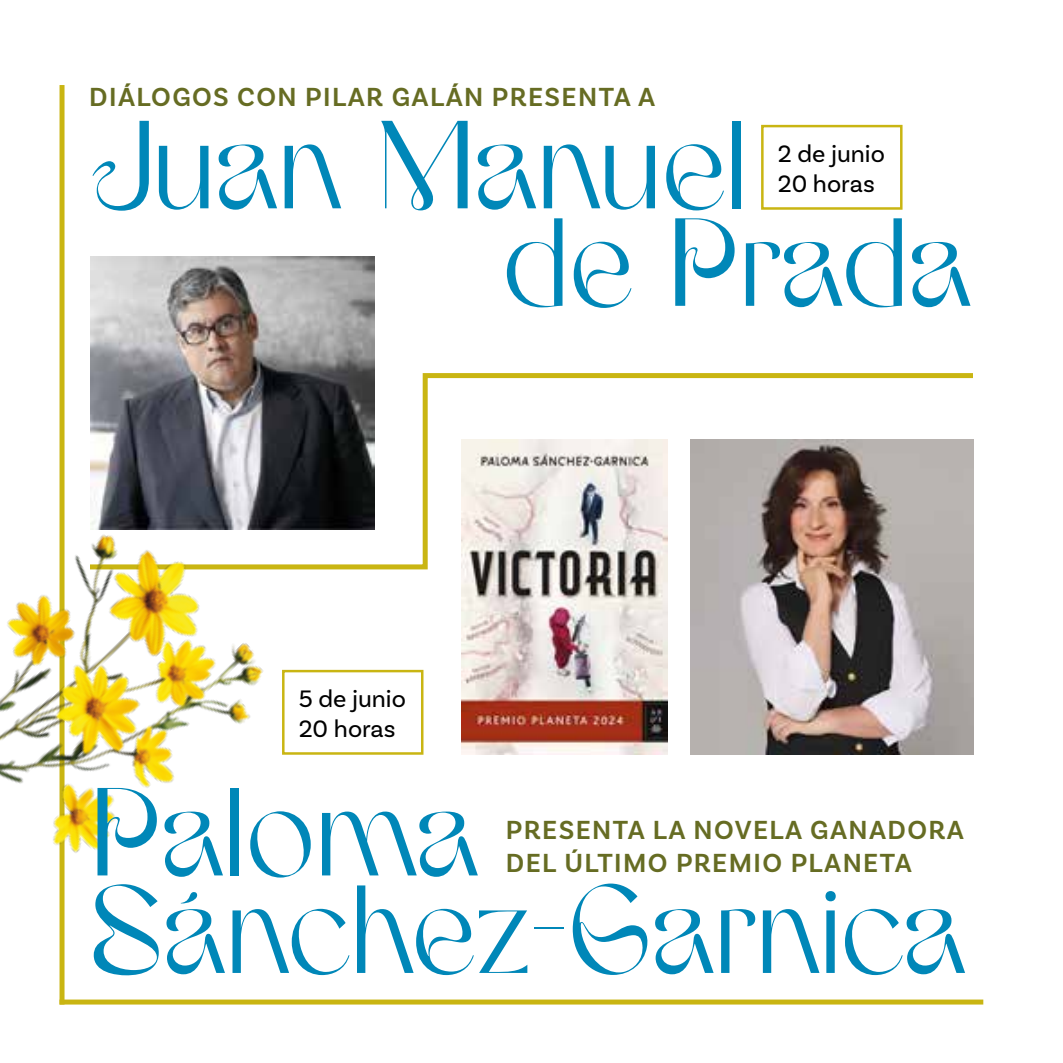
<style>
.page{position:relative;width:1063px;height:1063px;background:#fff}
.page>*{position:absolute;margin:0;border:0;box-sizing:border-box;transform-origin:0 0}
.t1{font:125px/97.5px "Armany";letter-spacing:-.01em;color:#0087b8}
.t2{font:600 27.5px/33px "Basic Sans";letter-spacing:.05em;color:#666c23}
.t3{font:25px/30px "Basic Sans";color:#000}
</style>
<div class="page">
<div style="left:60px;top:1000px;width:923px;height:5px;background:#c9b512"></div>
<div style="left:60px;top:85px;width:5px;height:920px;background:#c9b512"></div>
<svg style="left:384px;top:373px;width:589px;height:197px"></svg>
<img style="left:0;top:422px;width:384px;height:565px">
<img style="left:90px;top:256px;width:285px;height:274px">
<img style="left:461px;top:439px;width:207px;height:315px">
<img style="left:690px;top:439px;width:284px;height:316px">
<div style="left:761px;top:125px;width:142px;height:85px;border:2px solid #c9b512"></div>
<div style="left:282px;top:670px;width:141px;height:85px;border:2px solid #c9b512"></div>
<p class="t2" style="left:89px;top:80px;width:567px">DIÁLOGOS CON PILAR GALÁN PRESENTA A</p>
<h1 class="t1" style="left:503px;top:127px;width:471px;text-indent:-413px">Juan Manuel<br>de Prada</h1>
<p class="t3" style="left:778px;top:138px;width:109px">2 de junio<br>20 horas</p>
<p class="t3" style="left:299px;top:683px;width:109px">5 de junio<br>20 horas</p>
<h1 class="t1" style="left:90px;top:795px;width:879px">Paloma<br>Sánchez-Garnica</h1>
<p class="t2" style="left:506px;top:813px;width:460px">PRESENTA LA NOVELA GANADORA<br>DEL ÚLTIMO PREMIO PLANETA</p>
</div>
